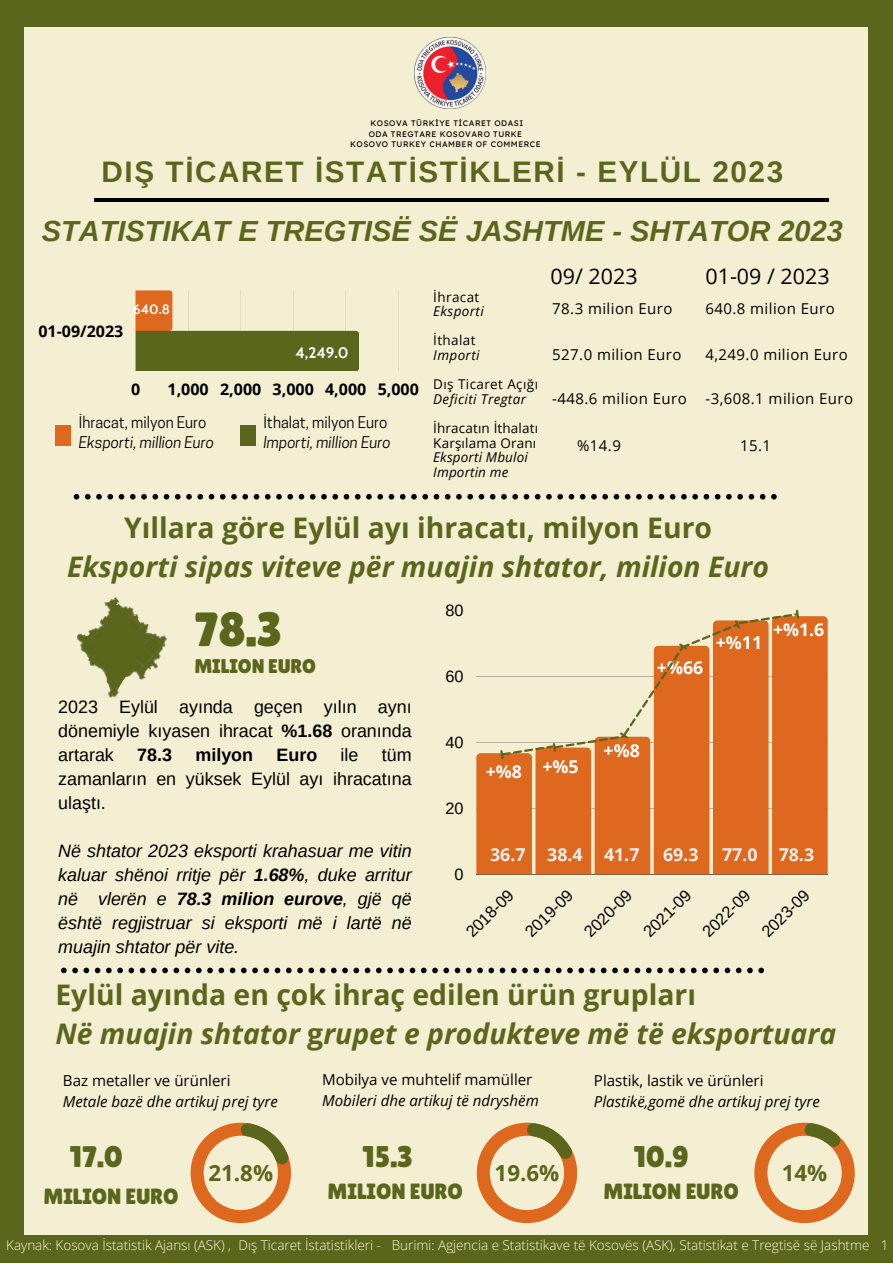
<style>
.page{position:relative;width:893px;height:1264px;background:#fff}
.page>*{position:absolute;margin:0;border:0;box-sizing:border-box;transform-origin:0 0}
.t1{font:48.15px "Lilita One";color:#5a661c}
.t2{font:29.85px "Lilita One";color:#5a661c}
.t3{font:700 29.7px "Arimo";letter-spacing:.055em;color:#5a661c}
.t4{font:italic 700 28.95px "Arimo";color:#5a661c}
.t5{font:italic 700 28.35px "Open Sans";color:#5a661c}
.t6{font:700 28.35px "Open Sans";color:#5a661c}
.t7{font:700 22.35px "Open Sans";color:#5a661c}
.t8{font:22.05px "Lilita One";color:#5a661c}
.t9{font:21.45px "Open Sans";color:#000}
.t10{font:19.8px "Lilita One";color:#5a661c}
.t11{font:italic 17.85px/24px "Arimo";color:#000;text-align:justify}
.t12{font:17.85px/24px "Arimo";color:#000;text-align:justify}
.t13{font:700 17.85px "Arimo";color:#000}
.t14{font:700 17.7px "Open Sans";color:#eee}
.t15{font:700 17.7px "Open Sans";color:#fff}
.t16{font:16.35px "Arimo";color:#000}
.t17{font:700 16.05px "Open Sans";color:#000}
.t18{font:italic 15.15px "Open Sans";color:#000}
.t19{font:15.15px "Open Sans";color:#000}
.t20{font:italic 15.15px "Cooper Hewitt";color:#000}
.t21{font:15.15px "Cooper Hewitt";color:#000}
.t22{font:700 15.15px "Cabin";color:#fff}
.t23{font:15px "Open Sans";letter-spacing:.03em;color:#000}
.t24{font:300 13.5px "Open Sans";color:#fff7e0}
.t25{font:13.5px/14.5px "Open Sans";letter-spacing:.01em;color:#000}
.t26{font:italic 13.5px "Open Sans";letter-spacing:.03em;color:#000}
.t27{font:13.5px "Open Sans";letter-spacing:.03em;color:#000}
.t28{font:italic 13.5px/14.5px "Open Sans";letter-spacing:.01em;color:#000}
.t29{font:700 13.5px "Cabin";color:#fff}
.t30{font:8.1px "Lexend Deca";letter-spacing:.06em;color:#000}
.s1{font-weight:700}
.s2{font-style:normal}
</style>
<div class="page">
<div style="left:0;top:0;width:892px;height:1262px;background:#5a661c"></div>
<div style="left:25px;top:27px;width:842px;height:1207px;background:#f4efd3"></div>
<img style="left:414px;top:37px;width:71px;height:71px">
<hr style="left:94px;top:198px;width:734px;height:4px;background:#000">
<svg style="left:74px;top:494px;width:702px;height:5px"></svg>
<svg style="left:190px;top:1122px;width:101px;height:101px"></svg>
<img style="left:77px;top:597px;width:90px;height:101px">
<svg style="left:88px;top:603px;width:61px;height:86px"></svg>
<svg style="left:476px;top:1122px;width:101px;height:101px"></svg>
<svg style="left:61px;top:967px;width:703px;height:6px"></svg>
<svg style="left:754px;top:1122px;width:100px;height:101px"></svg>
<svg style="left:135px;top:290px;width:224px;height:81px"></svg>
<div style="left:55px;top:425px;width:16px;height:21px;background:#de681d"></div>
<div style="left:240px;top:425px;width:16px;height:21px;background:#5a661c"></div>
<hr style="left:476px;top:874px;width:351px;height:1px;background:#000">
<svg style="left:476px;top:609px;width:351px;height:265px"></svg>
<p class="t30" style="left:370px;top:118px;width:154px">KOSOVA TÜRKİYE TİCARET ODASI</p>
<p class="t30" style="left:369px;top:129px;width:155px">ODA TREGTARE KOSOVARO TURKE</p>
<p class="t30" style="left:350px;top:139px;width:192px">KOSOVO TURKEY CHAMBER OF COMMERCE</p>
<p class="t3" style="left:102px;top:155px;width:683px">DIŞ TİCARET İSTATİSTİKLERİ - EYLÜL 2023</p>
<p class="t4" style="left:42px;top:215px;width:802px">STATISTIKAT E TREGTISË SË JASHTME - SHTATOR 2023</p>
<p class="t17" style="left:38px;top:320px;width:86px">01-09/2023</p>
<p class="t29" style="left:133px;top:301px;width:38px">640.8</p>
<p class="t22" style="left:295px;top:343px;width:55px">4,249.0</p>
<p class="t17" style="left:131px;top:378px;width:11px">0</p>
<p class="t17" style="left:167px;top:378px;width:43px">1,000</p>
<p class="t17" style="left:220px;top:378px;width:43px">2,000</p>
<p class="t17" style="left:272px;top:378px;width:43px">3,000</p>
<p class="t17" style="left:325px;top:378px;width:43px">4,000</p>
<p class="t17" style="left:377px;top:378px;width:43px">5,000</p>
<p class="t21" style="left:79px;top:416px;width:129px">İhracat, milyon Euro</p>
<p class="t20" style="left:79px;top:437px;width:137px">Eksporti, million Euro</p>
<p class="t21" style="left:263px;top:416px;width:125px">İthalat, milyon Euro</p>
<p class="t20" style="left:263px;top:437px;width:129px">Importi, million Euro</p>
<p class="t27" style="left:433px;top:287px;width:48px">İhracat</p>
<p class="t26" style="left:433px;top:302px;width:52px">Eksporti</p>
<p class="t27" style="left:433px;top:331px;width:44px">İthalat</p>
<p class="t26" style="left:433px;top:345px;width:48px">Importi</p>
<p class="t27" style="left:433px;top:375px;width:106px">Dış Ticaret Açığı</p>
<p class="t26" style="left:433px;top:389px;width:94px">Deficiti Tregtar</p>
<p class="t25" style="left:433px;top:420px;width:106px">İhracatın İthalatı<br>Karşılama Oranı</p>
<p class="t28" style="left:433px;top:450px;width:96px">Eksporti Mbuloi<br>Importin me</p>
<p class="t9" style="left:550px;top:261px;width:89px">09/ 2023</p>
<p class="t23" style="left:552px;top:298px;width:122px">78.3 milion Euro</p>
<p class="t23" style="left:552px;top:344px;width:131px">527.0 milion Euro</p>
<p class="t23" style="left:552px;top:388px;width:136px">-448.6 milion Euro</p>
<p class="t23" style="left:577px;top:435px;width:45px">%14.9</p>
<p class="t9" style="left:705px;top:261px;width:126px">01-09 / 2023</p>
<p class="t23" style="left:705px;top:298px;width:131px">640.8 milion Euro</p>
<p class="t23" style="left:705px;top:344px;width:144px">4,249.0 milion Euro</p>
<p class="t23" style="left:705px;top:388px;width:149px">-3,608.1 milion Euro</p>
<p class="t23" style="left:740px;top:435px;width:32px">15.1</p>
<p class="t6" style="left:124px;top:508px;width:589px">Yıllara göre Eylül ayı ihracatı, milyon Euro</p>
<p class="t5" style="left:67px;top:547px;width:703px">Eksporti sipas viteve për muajin shtator, milion Euro</p>
<p class="t1" style="left:194px;top:601px;width:89px">78.3</p>
<p class="t10" style="left:194px;top:654px;width:123px">MILION EURO</p>
<p class="t12" style="left:58px;top:695px;width:355px">2023 Eylül ayında geçen yılın aynı dönemiyle kıyasen ihracat <span class="s1">%1.68</span> oranında artarak</p>
<p class="t13" style="left:137px;top:745px;width:36px">78.3</p>
<p class="t13" style="left:195px;top:745px;width:59px">milyon</p>
<p class="t13" style="left:276px;top:745px;width:42px">Euro</p>
<p class="t12" style="left:340px;top:743px;width:19px">ile</p>
<p class="t12" style="left:58px;top:743px;width:355px;text-indent:324px">tüm zamanların en yüksek Eylül ayı ihracatına ulaştı.</p>
<p class="t11" style="left:58px;top:839px;width:355px">Në shtator 2023 eksporti krahasuar me vitin kaluar shënoi rritje për <span class="s1">1.68%</span>, duke arritur në vlerën e <span class="s1">78.3 milion eurove</span>, gjë që është regjistruar si eksporti më i lartë në muajin shtator për vite.</p>
<p class="t16" style="left:445px;top:601px;width:20px">80</p>
<p class="t16" style="left:445px;top:667px;width:20px">60</p>
<p class="t16" style="left:445px;top:733px;width:20px">40</p>
<p class="t16" style="left:445px;top:799px;width:20px">20</p>
<p class="t16" style="left:454px;top:865px;width:11px">0</p>
<p class="t15" style="left:656px;top:655px;width:48px">+%66</p>
<p class="t15" style="left:715px;top:629px;width:48px">+%11</p>
<p class="t15" style="left:773px;top:616px;width:53px">+%1.6</p>
<p class="t15" style="left:486px;top:758px;width:38px">+%8</p>
<p class="t15" style="left:542px;top:754px;width:38px">+%5</p>
<p class="t15" style="left:603px;top:738px;width:38px">+%8</p>
<p class="t14" style="left:490px;top:842px;width:37px">36.7</p>
<p class="t14" style="left:547px;top:842px;width:37px">38.4</p>
<p class="t14" style="left:604px;top:842px;width:37px">41.7</p>
<p class="t14" style="left:663px;top:842px;width:37px">69.3</p>
<p class="t14" style="left:722px;top:842px;width:37px">77.0</p>
<p class="t14" style="left:778px;top:842px;width:37px">78.3</p>
<p class="t16" style="left:462px;top:928px;width:61px;rotate:-45deg">2018-09</p>
<p class="t16" style="left:521px;top:928px;width:61px;rotate:-45deg">2019-09</p>
<p class="t16" style="left:580px;top:928px;width:61px;rotate:-45deg">2020-09</p>
<p class="t16" style="left:639px;top:928px;width:61px;rotate:-45deg">2021-09</p>
<p class="t16" style="left:698px;top:928px;width:61px;rotate:-45deg">202 -09</p>
<p class="t16" style="left:757px;top:928px;width:61px;rotate:-45deg">2023-09</p>
<p class="t6" style="left:55px;top:974px;width:642px">Eylül ayında en çok ihraç edilen ürün grupları</p>
<p class="t5" style="left:55px;top:1013px;width:782px">Në muajin shtator <span class="s2">g</span>rupet e produkteve më të eksportuara</p>
<p class="t19" style="left:63px;top:1069px;width:169px">Baz metaller ve ürünleri</p>
<p class="t18" style="left:63px;top:1090px;width:216px">Metale bazë dhe artikuj prej tyre</p>
<p class="t2" style="left:70px;top:1139px;width:55px">17.0</p>
<p class="t8" style="left:43px;top:1183px;width:137px">MILION EURO</p>
<p class="t19" style="left:322px;top:1069px;width:212px">Mobilya ve muhtelif mamüller</p>
<p class="t18" style="left:322px;top:1089px;width:218px">Mobileri dhe artikuj të ndryshëm</p>
<p class="t2" style="left:362px;top:1139px;width:52px">15.3</p>
<p class="t8" style="left:327px;top:1179px;width:137px">MILION EURO</p>
<p class="t19" style="left:594px;top:1069px;width:171px">Plastik, lastik ve ürünleri</p>
<p class="t18" style="left:594px;top:1090px;width:227px">Plastikë,gomë dhe artikuj prej tyre</p>
<p class="t2" style="left:633px;top:1139px;width:57px">10.9</p>
<p class="t8" style="left:603px;top:1179px;width:137px">MILION EURO</p>
<p class="t7" style="left:208px;top:1157px;width:66px">21.8%</p>
<p class="t7" style="left:494px;top:1157px;width:66px">19.6%</p>
<p class="t7" style="left:781px;top:1157px;width:47px">14%</p>
<p class="t24" style="left:6px;top:1235px;width:883px">Kaynak: Kosova İstatistik Ajansı (ASK) , Dış Ticaret İstatistikleri - Burimi: Agjencia e Statistikave të Kosovës (ASK), Statistikat e Tregtisë së Jashtme 1</p>
</div>
